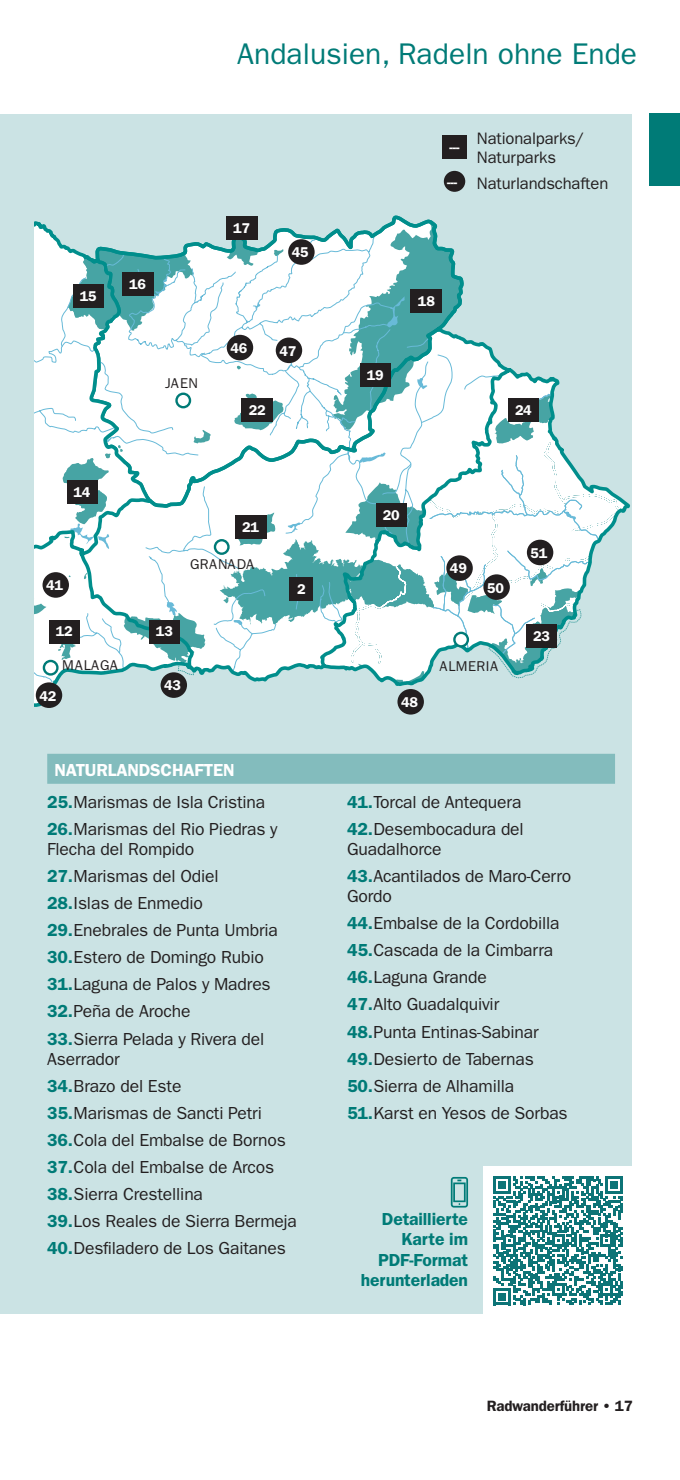
<style>
.page{position:relative;width:680px;height:1480px;background:#fff}
.page>*{position:absolute;margin:0;border:0;box-sizing:border-box;transform-origin:0 0}
.t1{font:30px "ITC Franklin Gothic Std";color:#007b77}
.t2{font:17.5px/27px "ITC Franklin Gothic Std";letter-spacing:-.01em;color:#231f20}
.t3{font:600 17.5px/20.5px "ITC Franklin Gothic Std";letter-spacing:-.01em;color:#007b77;text-align:right}
.t4{font:16.75px/19px "ITC Franklin Gothic Std";letter-spacing:-.01em;color:#231f20}
.t5{font:600 15px "ITC Franklin Gothic Std";letter-spacing:-.01em;color:#231f20}
.t6{font:600 14.25px "ITC Franklin Gothic Std";letter-spacing:-.01em;color:#fff}
.t7{font:14.25px "Franklin Gothic";color:#231f20}
.s1{font-weight:600;color:#fff}
.s2{font-family:"Franklin Gothic";font-weight:600;color:#007b77}
</style>
<div class="page">
<div style="left:0;top:114px;width:631px;height:1200px;background:#cbe3e4"></div>
<svg style="left:35px;top:170px;width:594px;height:614px"></svg>
<svg style="left:44px;top:661px;width:13px;height:13px"></svg>
<div style="left:43px;top:660px;width:16px;height:16px;border:2px solid #007b77;border-radius:50%"></div>
<svg style="left:176px;top:394px;width:14px;height:13px"></svg>
<div style="left:175px;top:393px;width:16px;height:15px;border:2px solid #007b77;border-radius:50%"></div>
<div style="left:454px;top:633px;width:13px;height:13px;background:#fff;border-radius:50%"></div>
<div style="left:453px;top:632px;width:15px;height:15px;border:2px solid #007b77;border-radius:50%"></div>
<svg style="left:215px;top:540px;width:13px;height:14px"></svg>
<div style="left:213px;top:539px;width:16px;height:16px;border:2px solid #007b77;border-radius:50%"></div>
<div style="left:42px;top:572px;width:27px;height:26px;background:#231f20;border-radius:50%"></div>
<div style="left:36px;top:682px;width:26px;height:26px;background:#231f20;border-radius:50%"></div>
<div style="left:160px;top:672px;width:27px;height:26px;background:#231f20;border-radius:50%"></div>
<div style="left:288px;top:239px;width:26px;height:26px;background:#231f20;border-radius:50%"></div>
<div style="left:443px;top:171px;width:22px;height:21px;background:#231f20;border-radius:50%"></div>
<div style="left:226px;top:335px;width:27px;height:25px;background:#231f20;border-radius:50%"></div>
<div style="left:275px;top:337px;width:27px;height:26px;background:#231f20;border-radius:50%"></div>
<div style="left:397px;top:689px;width:26px;height:25px;background:#231f20;border-radius:50%"></div>
<div style="left:446px;top:555px;width:26px;height:26px;background:#231f20;border-radius:50%"></div>
<div style="left:483px;top:574px;width:26px;height:26px;background:#231f20;border-radius:50%"></div>
<div style="left:526px;top:540px;width:27px;height:25px;background:#231f20;border-radius:50%"></div>
<div style="left:49px;top:620px;width:31px;height:23px;background:#231f20"></div>
<div style="left:149px;top:620px;width:31px;height:23px;background:#231f20"></div>
<div style="left:67px;top:480px;width:30px;height:23px;background:#231f20"></div>
<div style="left:73px;top:284px;width:30px;height:24px;background:#231f20"></div>
<div style="left:122px;top:273px;width:31px;height:23px;background:#231f20"></div>
<div style="left:225px;top:216px;width:32px;height:24px;background:#231f20"></div>
<div style="left:410px;top:289px;width:32px;height:23px;background:#231f20"></div>
<div style="left:442px;top:136px;width:24px;height:23px;background:#231f20"></div>
<div style="left:359px;top:364px;width:31px;height:23px;background:#231f20"></div>
<div style="left:376px;top:503px;width:30px;height:24px;background:#231f20"></div>
<div style="left:234px;top:515px;width:32px;height:23px;background:#231f20"></div>
<div style="left:241px;top:399px;width:31px;height:23px;background:#231f20"></div>
<div style="left:526px;top:625px;width:30px;height:23px;background:#231f20"></div>
<div style="left:508px;top:399px;width:30px;height:23px;background:#231f20"></div>
<div style="left:289px;top:578px;width:23px;height:23px;background:#231f20"></div>
<div style="left:648px;top:113px;width:31px;height:73px;background:#007b77"></div>
<div style="left:47px;top:754px;width:567px;height:30px;background:#83bcbd"></div>
<div style="left:483px;top:1166px;width:149px;height:149px;background:#fff"></div>
<svg style="left:493px;top:1176px;width:129px;height:129px"></svg>
<svg style="left:450px;top:1177px;width:17px;height:30px"></svg>
<h1 class="t1" style="left:237px;top:36px;width:401px">Andalusien, Radeln ohne Ende</h1>
<p class="t6" style="left:80px;top:288px;width:18px">15</p>
<p class="t6" style="left:73px;top:483px;width:18px">14</p>
<p class="t6" style="left:46px;top:577px;width:18px">41</p>
<p class="t6" style="left:129px;top:276px;width:18px">16</p>
<p class="t7" style="left:165px;top:375px;width:34px">JAEN</p>
<p class="t6" style="left:233px;top:220px;width:18px">17</p>
<p class="t6" style="left:291px;top:244px;width:18px">45</p>
<p class="t6" style="left:230px;top:340px;width:18px">46</p>
<p class="t6" style="left:279px;top:342px;width:18px">47</p>
<p class="t6" style="left:248px;top:402px;width:18px">22</p>
<p class="t6" style="left:242px;top:518px;width:18px">21</p>
<p class="t7" style="left:190px;top:556px;width:66px">GRANADA</p>
<p class="t6" style="left:297px;top:581px;width:10px">2</p>
<p class="t6" style="left:56px;top:623px;width:18px">12</p>
<p class="t6" style="left:156px;top:623px;width:18px">13</p>
<p class="t6" style="left:449px;top:139px;width:12px">---</p>
<p class="t6" style="left:447px;top:173px;width:12px">---</p>
<p class="t4" style="left:476px;top:129px;width:109px">Nationalparks/<br>Naturparks</p>
<p class="t4" style="left:476px;top:174px;width:133px">Naturlandschaften</p>
<p class="t6" style="left:366px;top:367px;width:18px">19</p>
<p class="t6" style="left:417px;top:292px;width:18px">18</p>
<p class="t6" style="left:514px;top:402px;width:18px">24</p>
<p class="t6" style="left:382px;top:507px;width:18px">20</p>
<p class="t6" style="left:449px;top:560px;width:18px">49</p>
<p class="t6" style="left:486px;top:579px;width:18px">50</p>
<p class="t6" style="left:530px;top:544px;width:18px">51</p>
<p class="t6" style="left:532px;top:628px;width:18px">23</p>
<p class="t7" style="left:62px;top:657px;width:58px">MALAGA</p>
<p class="t7" style="left:439px;top:658px;width:61px">ALMERIA</p>
<p class="t6" style="left:39px;top:687px;width:18px">42</p>
<p class="t6" style="left:164px;top:677px;width:18px">43</p>
<p class="t2" style="left:47px;top:754px;width:219px;line-height:32px;text-indent:7px"><span class="s1">NATURLANDSCHAFTEN<br></span><span class="s2">25.</span>Marismas de Isla Cristina</p>
<p class="t2" style="left:47px;top:819px;width:231px;line-height:20px"><span class="s2">26.</span>Marismas del Rio Piedras y<br>Flecha del Rompido</p>
<p class="t2" style="left:47px;top:863px;width:232px"><span class="s2">27.</span>Marismas del Odiel<br><span class="s2">28.</span>Islas de Enmedio<br><span class="s2">29.</span>Enebrales de Punta Umbria<br><span class="s2">30.</span>Estero de Domingo Rubio<br><span class="s2">31.</span>Laguna de Palos y Madres<br><span class="s2">32.</span>Peña de Aroche<br><span class="s2">33.</span>Sierra Pelada y Rivera del</p>
<p class="t2" style="left:47px;top:1045px;width:251px">Aserrador<br><span class="s2">34.</span>Brazo del Este<br><span class="s2">35.</span>Marismas de Sancti Petri<br><span class="s2">36.</span>Cola del Embalse de Bornos<br><span class="s2">37.</span>Cola del Embalse de Arcos<br><span class="s2">38.</span>Sierra Crestellina<br><span class="s2">39.</span>Los Reales de Sierra Bermeja<br><span class="s2">40.</span>Desfiladero de Los Gaitanes</p>
<p class="t6" style="left:401px;top:694px;width:18px">48</p>
<p class="t2" style="left:347px;top:788px;width:178px"><span class="s2">41.</span>Torcal de Antequera<br><span class="s2">42.</span>Desembocadura del</p>
<p class="t2" style="left:347px;top:836px;width:225px">Guadalhorce<br><span class="s2">43.</span>Acantilados de Maro-Cerro</p>
<p class="t2" style="left:347px;top:883px;width:222px">Gordo<br><span class="s2">44.</span>Embalse de la Cordobilla<br><span class="s2">45.</span>Cascada de la Cimbarra<br><span class="s2">46.</span>Laguna Grande<br><span class="s2">47.</span>Alto Guadalquivir<br><span class="s2">48.</span>Punta Entinas-Sabinar<br><span class="s2">49.</span>Desierto de Tabernas<br><span class="s2">50.</span>Sierra de Alhamilla<br><span class="s2">51.</span>Karst en Yesos de Sorbas</p>
<p class="t3" style="left:360px;top:1208px;width:108px">Detaillierte<br>Karte im<br>PDF-Format herunterladen</p>
<p class="t5" style="left:486px;top:1397px;width:147px">Radwanderführer • 17</p>
</div>
